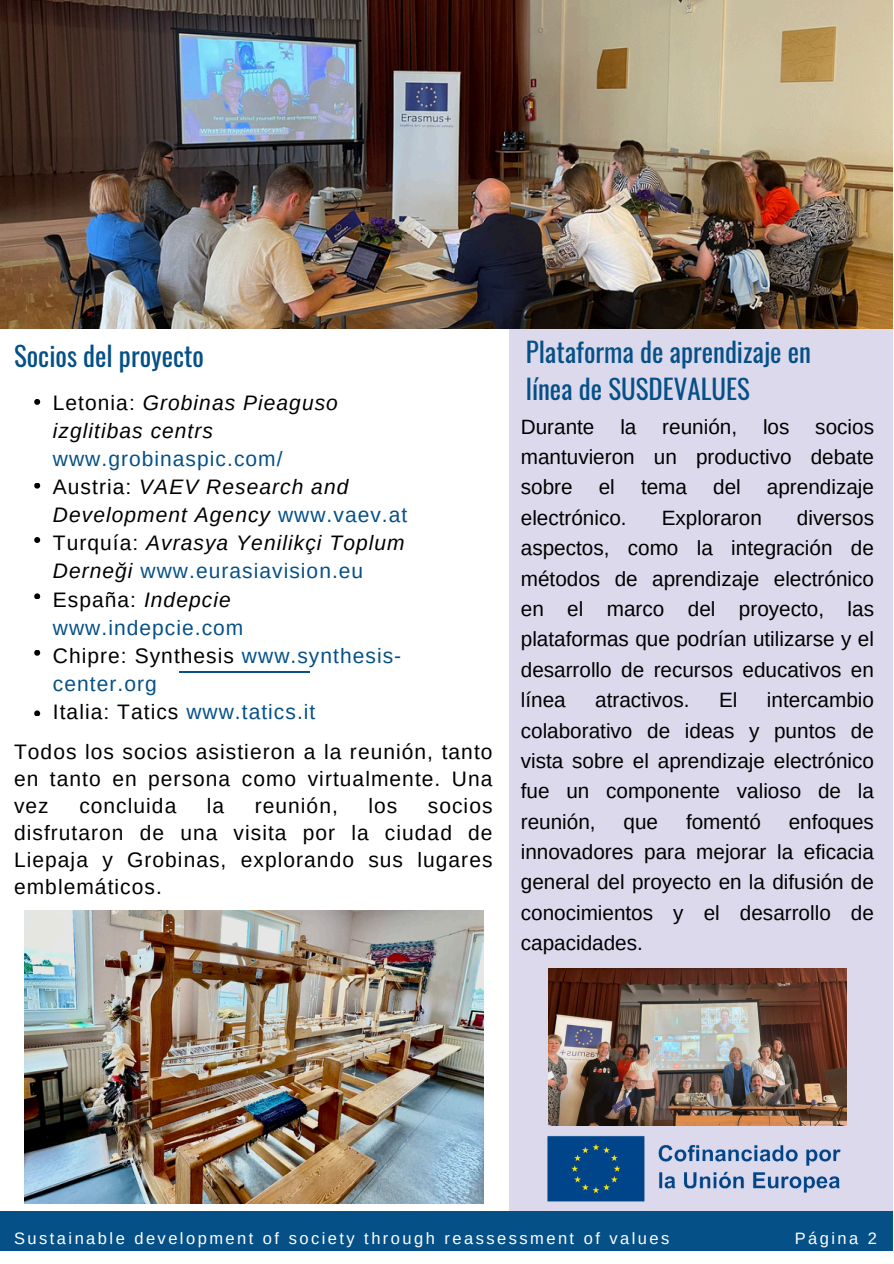
<style>
.page{position:relative;width:894px;height:1264px;background:#fff}
.page>*{position:absolute;margin:0;border:0;box-sizing:border-box;transform-origin:0 0}
.t1{font:27px/37.2px "Oswald";color:#055087}
.t2{font:21px/28.2px "Arimo";letter-spacing:.05em;color:#055087}
.t3{font:21px/27px "Arimo";letter-spacing:.05em;color:#000;text-align:justify}
.t4{font:20.7px/30.3px "Arimo";color:#000;text-align:justify}
.t5{font:16.5px "Arimo";letter-spacing:.15em;color:#fff}
.s1{color:#000}
.s2{font-style:italic;color:#000}
</style>
<div class="page">
<div style="left:510px;top:330px;width:382px;height:888px;background:#dcd9ec"></div>
<div style="left:0;top:1211px;width:892px;height:39px;background:#055087"></div>
<img style="left:0;top:0;width:892px;height:328px">
<img style="left:548px;top:968px;width:298px;height:157px">
<img style="left:24px;top:910px;width:459px;height:293px">
<svg style="left:34px;top:399px;width:6px;height:6px"></svg>
<svg style="left:34px;top:483px;width:6px;height:5px"></svg>
<svg style="left:34px;top:537px;width:6px;height:6px"></svg>
<svg style="left:34px;top:593px;width:6px;height:6px"></svg>
<svg style="left:34px;top:650px;width:6px;height:5px"></svg>
<svg style="left:34px;top:710px;width:6px;height:6px"></svg>
<hr style="left:179px;top:670px;width:131px;height:2px;background:#055087">
<img style="left:547px;top:1135px;width:294px;height:67px">
<p class="t1" style="left:14px;top:336px;width:191px">Socios del proyecto</p>
<p class="t1" style="left:525px;top:332px;width:286px">Plataforma de aprendizaje en línea de SUSDEVALUES</p>
<h1 class="t2" style="left:53px;top:388px;width:356px"><span class="s1">Letonia:</span> <span class="s2">Grobinas Pieaguso izglitibas centrs </span>www.grobinaspic.com/<br><span class="s1">Austria:</span> <span class="s2">VAEV Research and<br>Development Agency</span> www.vaev.at<br><span class="s1">Turquía:</span> <span class="s2">Avrasya Yenilikçi Toplum<br>Derneği</span> www.eurasiavision.eu<br><span class="s1">España:</span> <span class="s2">Indepcie </span>www.indepcie.com<br><span class="s1">Chipre: Synthesis</span> www.synthesis&shy;center.org<br><span class="s1">Italia: Tatics</span> www.tatics.it</h1>
<h2 class="t3" style="left:14px;top:738px;width:480px">Todos los socios asistieron a la reunión, tanto en tanto en persona como virtualmente. Una vez</h2>
<p class="t4" style="left:520px;top:411px;width:354px">Durante la reunión, los socios mantuvieron un productivo debate sobre</p>
<p class="t4" style="left:598px;top:472px;width:18px">el</p>
<p class="t4" style="left:640px;top:472px;width:47px">tema</p>
<p class="t4" style="left:713px;top:472px;width:29px">del</p>
<p class="t4" style="left:766px;top:472px;width:108px">aprendizaje</p>
<p class="t4" style="left:520px;top:502px;width:107px">electrónico.</p>
<p class="t4" style="left:661px;top:502px;width:102px">Exploraron</p>
<p class="t4" style="left:520px;top:502px;width:354px;text-indent:276px">diversos aspectos, como la integración de métodos de aprendizaje electrónico en el marco del proyecto, las plataformas que podrían utilizarse y el desarrollo de recursos educativos en línea</p>
<p class="t4" style="left:520px;top:684px;width:354px;text-indent:246px">intercambio colaborativo de ideas y puntos de vista sobre el aprendizaje electrónico fue un componente valioso de la reunión,</p>
<p class="t4" style="left:595px;top:684px;width:96px">atractivos.</p>
<p class="t4" style="left:718px;top:684px;width:20px">El</p>
<h2 class="t3" style="left:79px;top:792px;width:98px">concluida</h2>
<h2 class="t3" style="left:207px;top:792px;width:19px">la</h2>
<h2 class="t3" style="left:255px;top:792px;width:85px">reunión,</h2>
<h2 class="t3" style="left:368px;top:792px;width:30px">los</h2>
<h2 class="t3" style="left:14px;top:792px;width:480px;text-indent:413px">socios disfrutaron de una visita por la ciudad de Liepaja y Grobinas, explorando sus lugares emblemáticos.</h2>
<p class="t4" style="left:623px;top:806px;width:36px">que</p>
<p class="t4" style="left:685px;top:806px;width:76px">fomentó</p>
<p class="t4" style="left:520px;top:806px;width:354px;text-indent:268px">enfoques innovadores para mejorar la eficacia general del proyecto en la difusión de conocimientos y el desarrollo de capacidades.</p>
<h2 class="t5" style="left:14px;top:1228px;width:656px">Sustainable development of society through reassessment of values</h2>
<p class="t5" style="left:794px;top:1228px;width:84px">Página 2</p>
</div>
